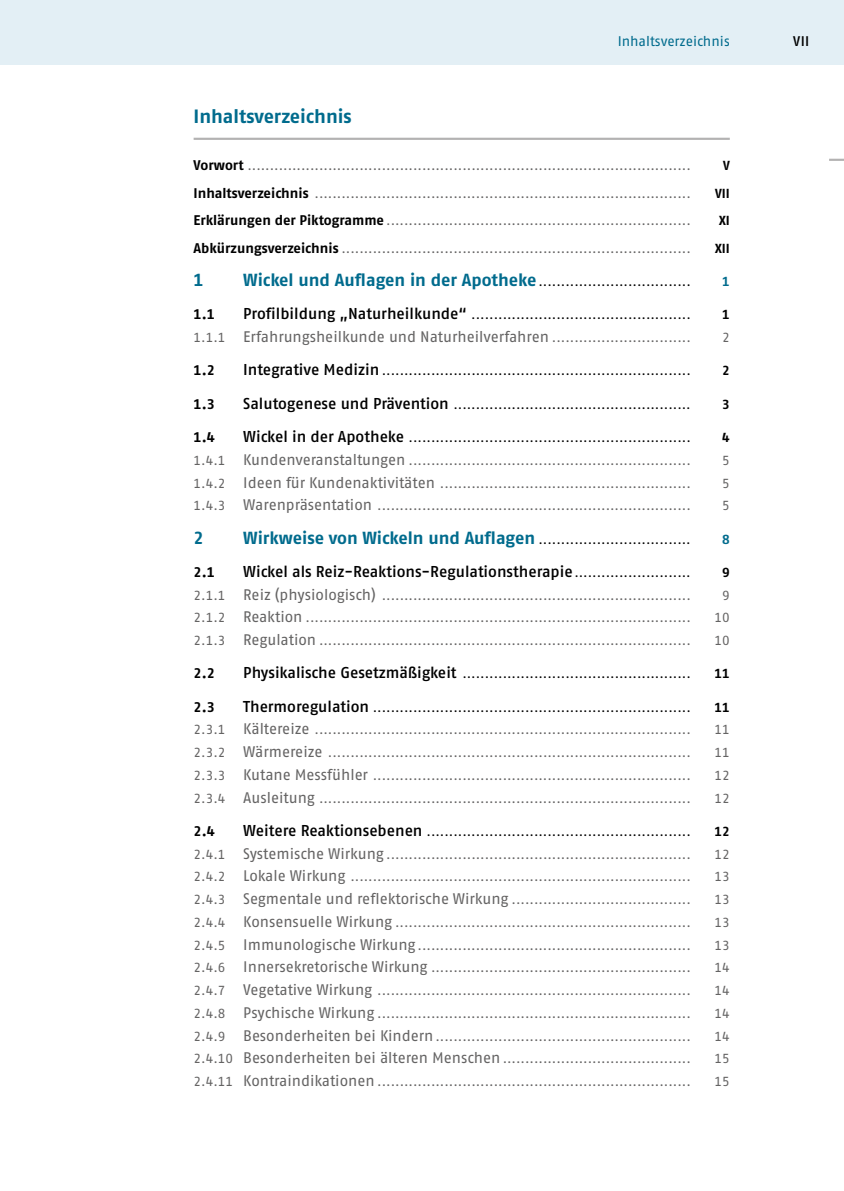
<style>
.page{position:relative;width:844px;height:1191px;background:#fff}
.page>*{position:absolute;margin:0;border:0;box-sizing:border-box;transform-origin:0 0}
.AUD_parttitle_sub{font:700 19.25px "Fago Pro";color:#006b8d}
.AUD_toc_h1{font:700 17.5px "Fago Pro";color:#006b8d}
.AUD_toc_h2{font:600 15.75px "Fago Pro";color:#000}
.AUD_toc_h3{font:15.4px "Fago Pro";color:#646363}
.AUD_toc_h2-2{font:700 14px "Fago Pro";color:#000}
.t1{font:14px "Fago Pro";color:#006b8d}
.t2{font:600 14px "Fago Pro";color:#000}
.AUD_toc_h3-2{font:13.12px "Fago Pro";color:#646363}
.AUD_toc_h2-3{font:13.12px "Fago Pro";color:#000}
.AUD_toc_parttitle_sub{font:13.12px "Fago Pro";color:#646363}
.AUD_toc_h1-2{font:13.12px "Fago Pro";color:#000}
.AUD_toc_h2-4{font:700 13.12px "Fago Pro";color:#000}
.AUD_toc_parttitle_sub-2{font:700 13.12px "Fago Pro";color:#000}
.AUD_toc_h1-3{font:700 13.12px "Fago Pro";color:#006b8d}
.s1{font-weight:700;font-size:14px;color:#000}
.s2{font-weight:700;font-size:17.5px;color:#006b8d}
.s3{font-weight:600;font-size:15.75px}
.s4{font-size:13.12px}
.s5{font-size:15.4px}
.s6{font-weight:400;font-size:13.12px}
</style>
<div class="page">
<div style="left:0;top:0;width:729px;height:64px;background:#e3eff5"></div>
<div style="left:729px;top:0;width:114px;height:64px;background:#e3eff5"></div>
<hr style="left:193px;top:138px;width:536px;height:2px;background:#b3b2b2">
<svg style="left:829px;top:159px;width:14px;height:2px"></svg>
<p class="t1" style="left:617px;top:32px;width:113px">Inhaltsverzeichnis</p>
<p class="t2" style="left:793px;top:32px;width:17px">VII</p>
<p class="AUD_parttitle_sub" style="left:193px;top:104px;width:160px">Inhaltsverzeichnis</p>
<p class="AUD_toc_parttitle_sub" style="left:193px;top:157px;width:498px"><span class="s1">Vorwort</span> ...................................................................................................</p>
<p class="AUD_toc_parttitle_sub-2" style="left:723px;top:157px;width:8px">V</p>
<p class="AUD_toc_parttitle_sub" style="left:193px;top:185px;width:498px"><span class="s1">Inhaltsverzeichnis</span> ....................................................................................</p>
<p class="AUD_toc_parttitle_sub-2" style="left:715px;top:185px;width:16px">VII</p>
<p class="AUD_toc_parttitle_sub" style="left:193px;top:213px;width:498px"><span class="s1">Erklärungen der Piktogramme</span> ....................................................................</p>
<p class="AUD_toc_parttitle_sub-2" style="left:719px;top:213px;width:12px">XI</p>
<p class="AUD_toc_parttitle_sub" style="left:193px;top:240px;width:498px"><span class="s1">Abkürzungsverzeichnis</span> ..............................................................................</p>
<p class="AUD_toc_parttitle_sub-2" style="left:715px;top:240px;width:16px">XII</p>
<p class="AUD_toc_h1" style="left:193px;top:269px;width:12px">1</p>
<p class="AUD_toc_h1-2" style="left:243px;top:274px;width:449px"><span class="s2">Wickel und Auflagen in der Apotheke</span> ..................................</p>
<p class="AUD_toc_h1-3" style="left:722px;top:274px;width:9px">1</p>
<p class="AUD_toc_h2-2" style="left:193px;top:306px;width:23px">1.1</p>
<p class="AUD_toc_h2-3" style="left:243px;top:307px;width:449px"><span class="s3">Profilbildung „Naturheilkunde“</span> .................................................</p>
<p class="AUD_toc_h2-4" style="left:722px;top:307px;width:9px">1</p>
<p class="AUD_toc_h3" style="left:193px;top:327px;width:498px"><span class="s4">1.1.1</span> Erfahrungsheilkunde und Naturheilverfahren <span class="s4">...............................</span></p>
<p class="AUD_toc_h3-2" style="left:722px;top:330px;width:9px">2</p>
<p class="AUD_toc_h2-2" style="left:193px;top:362px;width:23px">1.2</p>
<p class="AUD_toc_h2-3" style="left:243px;top:363px;width:449px"><span class="s3">Integrative Medizin</span> .....................................................................</p>
<p class="AUD_toc_h2-4" style="left:722px;top:363px;width:9px">2</p>
<p class="AUD_toc_h2-2" style="left:193px;top:395px;width:23px">1.3</p>
<p class="AUD_toc_h2-3" style="left:243px;top:396px;width:449px"><span class="s3">Salutogenese und Prävention</span> .....................................................</p>
<p class="AUD_toc_h2-4" style="left:722px;top:396px;width:9px">3</p>
<p class="AUD_toc_h2-2" style="left:193px;top:429px;width:23px">1.4</p>
<p class="AUD_toc_h2-3" style="left:243px;top:429px;width:449px"><span class="s3">Wickel in der Apotheke</span> ...............................................................</p>
<p class="AUD_toc_h2-4" style="left:722px;top:429px;width:9px">4</p>
<p class="AUD_toc_h3-2" style="left:193px;top:452px;width:498px">1.4.1 <span class="s5">Kundenveranstaltungen</span> ...............................................................</p>
<p class="AUD_toc_h3-2" style="left:722px;top:452px;width:9px">5</p>
<p class="AUD_toc_h3-2" style="left:193px;top:475px;width:498px">1.4.2 <span class="s5">Ideen für Kundenaktivitäten</span> ........................................................</p>
<p class="AUD_toc_h3-2" style="left:722px;top:475px;width:9px">5</p>
<p class="AUD_toc_h3-2" style="left:193px;top:498px;width:498px">1.4.3 <span class="s5">Warenpräsentation</span> ......................................................................</p>
<p class="AUD_toc_h3-2" style="left:722px;top:498px;width:9px">5</p>
<p class="AUD_toc_h1" style="left:193px;top:527px;width:12px">2</p>
<p class="AUD_toc_h1-2" style="left:243px;top:531px;width:449px"><span class="s2">Wirkweise von Wickeln und Auflagen</span> ..................................</p>
<p class="AUD_toc_h1-3" style="left:722px;top:531px;width:9px">8</p>
<p class="AUD_toc_h2-2" style="left:193px;top:563px;width:23px">2.1</p>
<p class="AUD_toc_h2" style="left:243px;top:562px;width:449px">Wickel als Reiz-Reaktions-Regulationstherapie<span class="s6">..........................</span></p>
<p class="AUD_toc_h2-4" style="left:722px;top:564px;width:9px">9</p>
<p class="AUD_toc_h3-2" style="left:193px;top:587px;width:498px">2.1.1 <span class="s5">Reiz (physiologisch)</span> .....................................................................</p>
<p class="AUD_toc_h3-2" style="left:722px;top:587px;width:9px">9</p>
<p class="AUD_toc_h3-2" style="left:193px;top:610px;width:498px">2.1.2 <span class="s5">Reaktion</span> ......................................................................................</p>
<p class="AUD_toc_h3-2" style="left:714px;top:610px;width:17px">10</p>
<p class="AUD_toc_h3-2" style="left:193px;top:632px;width:498px">2.1.3 <span class="s5">Regulation</span> ...................................................................................</p>
<p class="AUD_toc_h3-2" style="left:714px;top:632px;width:17px">10</p>
<p class="AUD_toc_h2-2" style="left:193px;top:665px;width:23px">2.2</p>
<p class="AUD_toc_h2-3" style="left:243px;top:666px;width:449px"><span class="s3">Physikalische Gesetzmäßigkeit</span> ...................................................</p>
<p class="AUD_toc_h2-4" style="left:714px;top:666px;width:17px">11</p>
<p class="AUD_toc_h2-2" style="left:193px;top:698px;width:23px">2.3</p>
<p class="AUD_toc_h2-3" style="left:243px;top:699px;width:449px"><span class="s3">Thermoregulation</span> .......................................................................</p>
<p class="AUD_toc_h2-4" style="left:714px;top:699px;width:17px">11</p>
<p class="AUD_toc_h3-2" style="left:193px;top:722px;width:498px">2.3.1 <span class="s5">Kältereize</span> ....................................................................................</p>
<p class="AUD_toc_h3-2" style="left:714px;top:722px;width:17px">11</p>
<p class="AUD_toc_h3-2" style="left:193px;top:744px;width:498px">2.3.2 <span class="s5">Wärmereize</span> .................................................................................</p>
<p class="AUD_toc_h3-2" style="left:714px;top:744px;width:17px">11</p>
<p class="AUD_toc_h3-2" style="left:193px;top:767px;width:498px">2.3.3 <span class="s5">Kutane Messfühler</span> .......................................................................</p>
<p class="AUD_toc_h3-2" style="left:714px;top:767px;width:17px">12</p>
<p class="AUD_toc_h3-2" style="left:193px;top:790px;width:498px">2.3.4 <span class="s5">Ausleitung</span> ...................................................................................</p>
<p class="AUD_toc_h3-2" style="left:714px;top:790px;width:17px">12</p>
<p class="AUD_toc_h2-2" style="left:193px;top:822px;width:23px">2.4</p>
<p class="AUD_toc_h2-3" style="left:243px;top:823px;width:449px"><span class="s3">Weitere Reaktionsebenen</span> ...........................................................</p>
<p class="AUD_toc_h2-4" style="left:714px;top:823px;width:17px">12</p>
<p class="AUD_toc_h3-2" style="left:193px;top:846px;width:498px">2.4.1 <span class="s5">Systemische Wirkung</span> ....................................................................</p>
<p class="AUD_toc_h3-2" style="left:714px;top:846px;width:17px">12</p>
<p class="AUD_toc_h3-2" style="left:193px;top:869px;width:498px">2.4.2 <span class="s5">Lokale Wirkung</span> ............................................................................</p>
<p class="AUD_toc_h3-2" style="left:714px;top:869px;width:17px">13</p>
<p class="AUD_toc_h3-2" style="left:193px;top:891px;width:498px">2.4.3 <span class="s5">Segmentale und reflektorische Wirkung</span> ........................................</p>
<p class="AUD_toc_h3-2" style="left:714px;top:891px;width:17px">13</p>
<p class="AUD_toc_h3-2" style="left:193px;top:914px;width:498px">2.4.4 <span class="s5">Konsensuelle Wirkung</span> ..................................................................</p>
<p class="AUD_toc_h3-2" style="left:714px;top:914px;width:17px">13</p>
<p class="AUD_toc_h3-2" style="left:193px;top:937px;width:498px">2.4.5 <span class="s5">Immunologische Wirkung</span>.............................................................</p>
<p class="AUD_toc_h3-2" style="left:714px;top:937px;width:17px">13</p>
<p class="AUD_toc_h3-2" style="left:193px;top:960px;width:498px">2.4.6 <span class="s5">Innersekretorische Wirkung</span> ..........................................................</p>
<p class="AUD_toc_h3-2" style="left:714px;top:960px;width:17px">14</p>
<p class="AUD_toc_h3-2" style="left:193px;top:982px;width:498px">2.4.7 <span class="s5">Vegetative Wirkung</span> ......................................................................</p>
<p class="AUD_toc_h3-2" style="left:714px;top:982px;width:17px">14</p>
<p class="AUD_toc_h3-2" style="left:193px;top:1005px;width:498px">2.4.8 <span class="s5">Psychische Wirkung</span> ......................................................................</p>
<p class="AUD_toc_h3-2" style="left:714px;top:1005px;width:17px">14</p>
<p class="AUD_toc_h3-2" style="left:193px;top:1028px;width:498px">2.4.9 <span class="s5">Besonderheiten bei Kindern</span> .........................................................</p>
<p class="AUD_toc_h3-2" style="left:714px;top:1028px;width:17px">14</p>
<p class="AUD_toc_h3-2" style="left:193px;top:1051px;width:498px">2.4.10 <span class="s5">Besonderheiten bei älteren Menschen</span> ..........................................</p>
<p class="AUD_toc_h3-2" style="left:714px;top:1051px;width:17px">15</p>
<p class="AUD_toc_h3-2" style="left:193px;top:1073px;width:498px">2.4.11 <span class="s5">Kontraindikationen</span> ......................................................................</p>
<p class="AUD_toc_h3-2" style="left:714px;top:1073px;width:17px">15</p>
</div>
